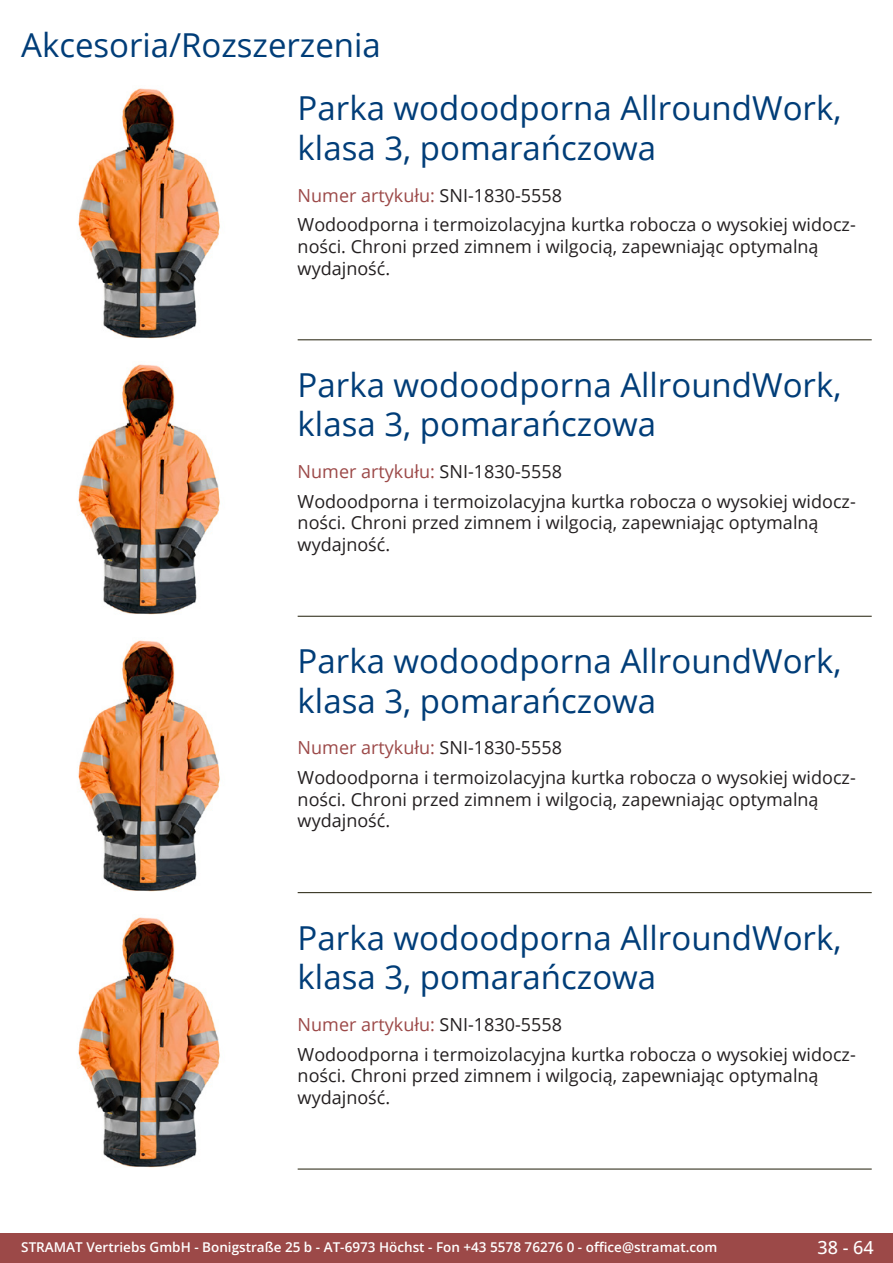
<style>
.page{position:relative;width:893px;height:1263px;background:#fff}
.page>*{position:absolute;margin:0;border:0;box-sizing:border-box;transform-origin:0 0}
.Produkttitel{font:33px/39.6px "Open Sans";color:#003d78}
.RastTitel{font:33px "Open Sans";color:#003d78}
.Beschreibung_Text{font:18px/21.6px "Open Sans";color:#231f20}
.TechDaten_Überschrif{font:18px "Open Sans";color:#9c4948}
.t1{font:500 18px "Open Sans";color:#fff}
.t2{font:600 13.5px "Open Sans";color:#fff}
.s1{color:#231f20}
</style>
<div class="page">
<div style="left:0;top:1233px;width:893px;height:30px;background:#9c4948"></div>
<hr style="left:298px;top:340px;width:574px;height:1px;background:#201d08">
<hr style="left:298px;top:616px;width:574px;height:1px;background:#201d08">
<hr style="left:298px;top:892px;width:574px;height:1px;background:#201d08">
<hr style="left:298px;top:1169px;width:574px;height:1px;background:#201d08">
<img style="left:78px;top:88px;width:142px;height:251px">
<img style="left:78px;top:364px;width:142px;height:251px">
<img style="left:78px;top:640px;width:142px;height:252px">
<img style="left:78px;top:917px;width:142px;height:251px">
<p class="RastTitel" style="left:21px;top:22px;width:361px">Akcesoria/Rozszerzenia</p>
<p class="Produkttitel" style="left:298px;top:88px;width:545px">Parka wodoodporna AllroundWork, klasa 3, pomarańczowa</p>
<p class="TechDaten_Überschrif" style="left:298px;top:183px;width:266px">Numer artykułu: <span class="s1">SNI-1830-5558</span></p>
<p class="Beschreibung_Text" style="left:298px;top:214px;width:560px">Wodoodporna i termoizolacyjna kurtka robocza o wysokiej widocz&shy;ności. Chroni przed zimnem i wilgocią, zapewniając optymalną wydajność.</p>
<p class="Produkttitel" style="left:298px;top:364px;width:545px">Parka wodoodporna AllroundWork, klasa 3, pomarańczowa</p>
<p class="TechDaten_Überschrif" style="left:298px;top:459px;width:266px">Numer artykułu: <span class="s1">SNI-1830-5558</span></p>
<p class="Beschreibung_Text" style="left:298px;top:490px;width:560px">Wodoodporna i termoizolacyjna kurtka robocza o wysokiej widocz&shy;ności. Chroni przed zimnem i wilgocią, zapewniając optymalną wydajność.</p>
<p class="Produkttitel" style="left:298px;top:640px;width:545px">Parka wodoodporna AllroundWork, klasa 3, pomarańczowa</p>
<p class="TechDaten_Überschrif" style="left:298px;top:735px;width:266px">Numer artykułu: <span class="s1">SNI-1830-5558</span></p>
<p class="Beschreibung_Text" style="left:298px;top:766px;width:560px">Wodoodporna i termoizolacyjna kurtka robocza o wysokiej widocz&shy;ności. Chroni przed zimnem i wilgocią, zapewniając optymalną wydajność.</p>
<p class="Produkttitel" style="left:298px;top:917px;width:545px">Parka wodoodporna AllroundWork, klasa 3, pomarańczowa</p>
<p class="TechDaten_Überschrif" style="left:298px;top:1012px;width:266px">Numer artykułu: <span class="s1">SNI-1830-5558</span></p>
<p class="Beschreibung_Text" style="left:298px;top:1043px;width:560px">Wodoodporna i termoizolacyjna kurtka robocza o wysokiej widocz&shy;ności. Chroni przed zimnem i wilgocią, zapewniając optymalną wydajność.</p>
<p class="t2" style="left:21px;top:1238px;width:698px">STRAMAT Vertriebs GmbH - Bonigstraße 25 b - AT-6973 Höchst - Fon +43 5578 76276 0 - office@stramat.com</p>
<p class="t1" style="left:817px;top:1234px;width:58px">38 - 64</p>
</div>
